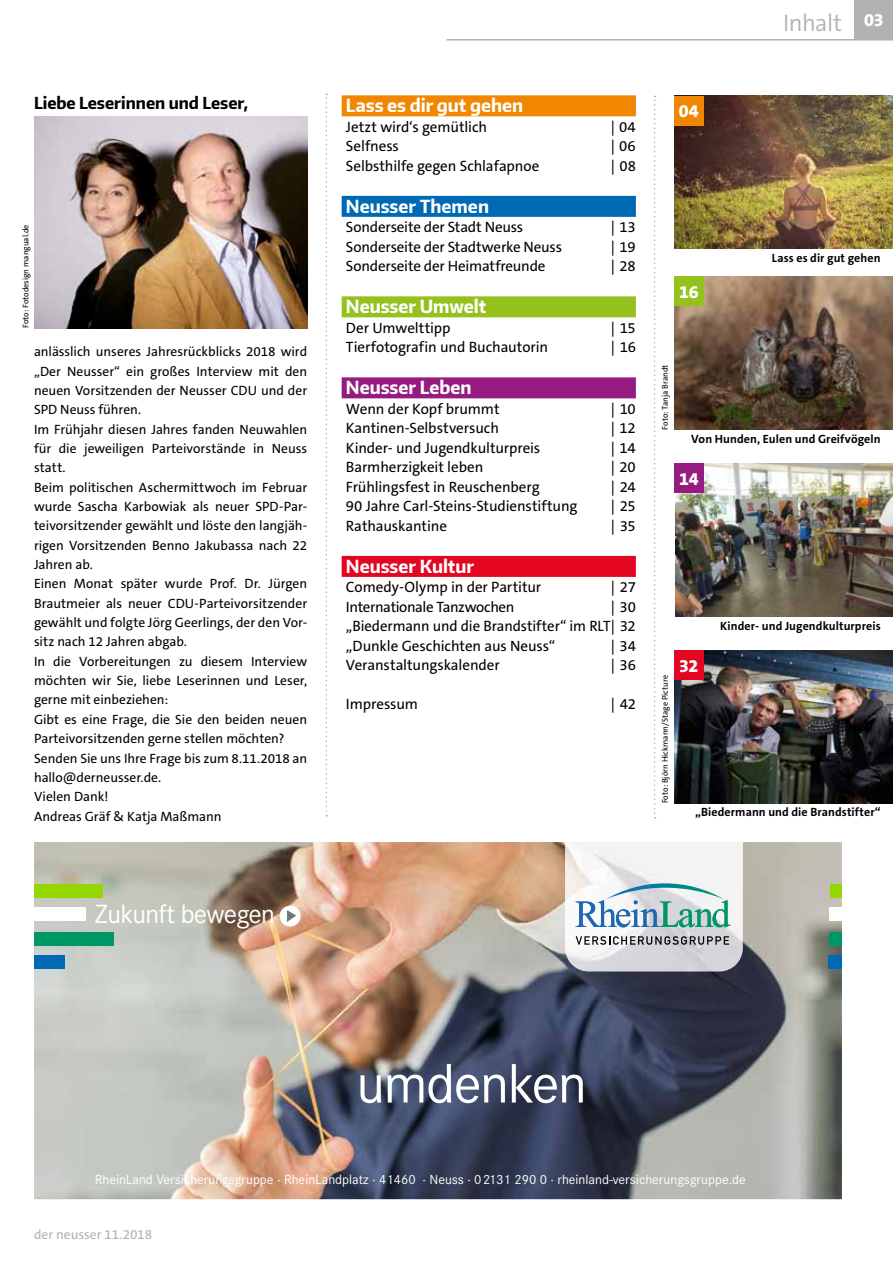
<style>
.page{position:relative;width:893px;height:1263px;background:#fff}
.page>*{position:absolute;margin:0;border:0;box-sizing:border-box;transform-origin:0 0}
.t1{font:57.45px "Corporate S";letter-spacing:-.025em;color:#fff}
.t2{font:27.45px "Corporate S";letter-spacing:-.025em;color:#fff}
.t3{font:300 24px "The Sans C5";letter-spacing:-.03em;color:#b3b2b2}
.t4{font:700 18px "Encode Sans Narrow";color:#fff}
.t5{font:800 18px "The Sans C5";letter-spacing:-.01em;color:#fff}
.t6{font:700 16.5px "Encode Sans Narrow";color:#000}
.t7{font:15px/19.5px "The Sans C5";letter-spacing:-.01em;color:#000;text-align:justify}
.t8{font:13.8px "Corporate S";color:#fff}
.t9{font:13.5px/19.4px "The Sans C5";color:#000}
.t10{font:13.5px "The Sans C5";letter-spacing:-.005em;color:#b3b2b2}
.t11{font:700 12px "The Sans C5";letter-spacing:.01em;color:#000}
.t12{font:8.25px "The Sans C5";color:#000}
</style>
<div class="page">
<hr style="left:446px;top:39px;width:447px;height:2px;background:#b3b2b2">
<div style="left:855px;top:0;width:38px;height:40px;background:#b3b2b2"></div>
<img style="left:674px;top:276px;width:219px;height:153px">
<img style="left:674px;top:650px;width:219px;height:153px">
<svg style="left:654px;top:96px;width:2px;height:723px"></svg>
<img style="left:674px;top:96px;width:219px;height:153px">
<div style="left:674px;top:96px;width:30px;height:29px;background:#f18700"></div>
<div style="left:674px;top:276px;width:30px;height:30px;background:#95c11f"></div>
<div style="left:674px;top:650px;width:30px;height:30px;background:#e40521"></div>
<svg style="left:326px;top:94px;width:1px;height:722px"></svg>
<div style="left:342px;top:95px;width:294px;height:21px;background:#f18700"></div>
<div style="left:342px;top:196px;width:294px;height:21px;background:#0069b4"></div>
<div style="left:342px;top:296px;width:294px;height:21px;background:#95c11f"></div>
<div style="left:342px;top:377px;width:294px;height:21px;background:#951b81"></div>
<div style="left:342px;top:556px;width:294px;height:21px;background:#e40521"></div>
<img style="left:34px;top:116px;width:273px;height:212px">
<img style="left:675px;top:463px;width:218px;height:154px">
<div style="left:674px;top:463px;width:30px;height:30px;background:#951b81"></div>
<img style="left:34px;top:842px;width:808px;height:357px">
<div style="left:280px;top:906px;width:21px;height:20px;background:#fff;border-radius:50%"></div>
<svg style="left:287px;top:910px;width:9px;height:12px"></svg>
<img style="left:565px;top:842px;width:178px;height:129px">
<div style="left:34px;top:884px;width:68px;height:13px;background:#95d600"></div>
<div style="left:34px;top:932px;width:80px;height:13px;background:#009768"></div>
<div style="left:34px;top:907px;width:52px;height:14px;background:#fff"></div>
<div style="left:34px;top:955px;width:30px;height:14px;background:#0069b4"></div>
<div style="left:830px;top:884px;width:12px;height:13px;background:#95d600"></div>
<div style="left:829px;top:932px;width:13px;height:13px;background:#009768"></div>
<div style="left:830px;top:907px;width:12px;height:14px;background:#fff"></div>
<div style="left:828px;top:955px;width:14px;height:14px;background:#0069b4"></div>
<svg style="left:576px;top:936px;width:153px;height:9px"></svg>
<svg style="left:576px;top:883px;width:154px;height:44px"></svg>
<p class="t6" style="left:34px;top:92px;width:216px">Liebe Leserinnen und Leser,</p>
<p class="t12" style="left:21px;top:328px;width:105px;rotate:-90deg">Foto: Fotodesign mangual.de</p>
<p class="t9" style="left:34px;top:342px;width:275px">anlässlich unseres Jahresrückblicks 2018 wird „Der Neusser“ ein großes Interview mit den neuen Vorsitzenden der Neusser CDU und der SPD Neuss führen.<br>Im Frühjahr diesen Jahres fanden Neuwahlen für die jeweiligen Parteivorstände in Neuss statt.<br>Beim politischen Aschermittwoch im Februar wurde Sascha Karbowiak als neuer SPD-Par&shy;teivorsitzender gewählt und löste den langjäh&shy;rigen Vorsitzenden Benno Jakubassa nach 22<br>Jahren ab.<br>Einen Monat später wurde Prof. Dr. Jürgen Brautmeier als neuer CDU-Parteivorsitzender gewählt und folgte Jörg Geerlings, der den Vor&shy;sitz nach 12 Jahren abgab.<br>In die Vorbereitungen zu diesem Interview möchten wir Sie, liebe Leserinnen und Leser, gerne mit einbeziehen:<br>Gibt es eine Frage, die Sie den beiden neuen Parteivorsitzenden gerne stellen möchten?<br>Senden Sie uns Ihre Frage bis zum 8.11.2018 an hallo@derneusser.de.<br>Vielen Dank!<br>Andreas Gräf &amp; Katja Maßmann</p>
<h2 class="t2" style="left:95px;top:898px;width:182px">Zukunft bewegen</h2>
<h3 class="t3" style="left:783px;top:8px;width:60px">Inhalt</h3>
<h3 class="t5" style="left:864px;top:8px;width:21px">03</h3>
<h3 class="t4" style="left:346px;top:94px;width:179px">Lass es dir gut gehen</h3>
<p class="t7" style="left:346px;top:117px;width:143px">Jetzt wird‘s gemütlich</p>
<p class="t7" style="left:611px;top:117px;width:27px">| 04</p>
<p class="t7" style="left:346px;top:136px;width:55px">Selfness</p>
<p class="t7" style="left:611px;top:136px;width:27px">| 06</p>
<p class="t7" style="left:346px;top:156px;width:195px">Selbsthilfe gegen Schlafapnoe</p>
<p class="t7" style="left:611px;top:156px;width:27px">| 08</p>
<h3 class="t4" style="left:346px;top:194px;width:145px">Neusser Themen</h3>
<p class="t7" style="left:346px;top:217px;width:179px">Sonderseite der Stadt Neuss</p>
<p class="t7" style="left:611px;top:217px;width:27px">| 13</p>
<p class="t7" style="left:346px;top:237px;width:218px">Sonderseite der Stadtwerke Neuss</p>
<p class="t7" style="left:611px;top:237px;width:27px">| 19</p>
<p class="t7" style="left:346px;top:256px;width:201px">Sonderseite der Heimatfreunde</p>
<p class="t7" style="left:611px;top:256px;width:27px">| 28</p>
<h3 class="t4" style="left:346px;top:295px;width:142px">Neusser Umwelt</h3>
<p class="t7" style="left:346px;top:318px;width:106px">Der Umwelttipp</p>
<p class="t7" style="left:611px;top:318px;width:27px">| 15</p>
<p class="t7" style="left:346px;top:337px;width:204px">Tierfotografin und Buchautorin</p>
<p class="t7" style="left:611px;top:337px;width:27px">| 16</p>
<h3 class="t4" style="left:346px;top:376px;width:127px">Neusser Leben</h3>
<p class="t7" style="left:346px;top:399px;width:155px">Wenn der Kopf brummt</p>
<p class="t7" style="left:611px;top:399px;width:27px">| 10</p>
<p class="t7" style="left:346px;top:418px;width:155px">Kantinen-Selbstversuch</p>
<p class="t7" style="left:611px;top:418px;width:27px">| 12</p>
<p class="t7" style="left:346px;top:438px;width:196px">Kinder- und Jugendkulturpreis</p>
<p class="t7" style="left:611px;top:438px;width:27px">| 14</p>
<p class="t7" style="left:346px;top:457px;width:139px">Barmherzigkeit leben</p>
<p class="t7" style="left:611px;top:457px;width:27px">| 20</p>
<p class="t7" style="left:346px;top:477px;width:195px">Frühlingsfest in Reuschenberg</p>
<p class="t7" style="left:611px;top:477px;width:27px">| 24</p>
<p class="t7" style="left:346px;top:496px;width:233px">90 Jahre Carl-Steins-Studienstiftung</p>
<p class="t7" style="left:611px;top:496px;width:27px">| 25</p>
<p class="t7" style="left:346px;top:516px;width:103px">Rathauskantine</p>
<p class="t7" style="left:611px;top:516px;width:27px">| 35</p>
<h3 class="t4" style="left:346px;top:554px;width:130px">Neusser Kultur</h3>
<p class="t7" style="left:346px;top:577px;width:197px">Comedy-Olymp in der Partitur</p>
<p class="t7" style="left:611px;top:577px;width:27px">| 27</p>
<p class="t7" style="left:346px;top:597px;width:170px">Internationale Tanzwochen</p>
<p class="t7" style="left:346px;top:597px;width:291px;text-indent:265px">| 30 „Biedermann und die Brandstifter“ im RLT| 32 „Dunkle Geschichten aus Neuss“</p>
<p class="t7" style="left:611px;top:636px;width:27px">| 34</p>
<p class="t7" style="left:346px;top:655px;width:155px">Veranstaltungskalender</p>
<p class="t7" style="left:611px;top:655px;width:27px">| 36</p>
<p class="t7" style="left:346px;top:694px;width:74px">Impressum</p>
<p class="t7" style="left:611px;top:694px;width:27px">| 42</p>
<h3 class="t5" style="left:679px;top:100px;width:21px">04</h3>
<h3 class="t5" style="left:679px;top:280px;width:21px">16</h3>
<p class="t11" style="left:772px;top:250px;width:110px">Lass es dir gut gehen</p>
<p class="t12" style="left:660px;top:429px;width:66px;rotate:-90deg">Foto: Tanja Brandt</p>
<p class="t11" style="left:691px;top:431px;width:191px">Von Hunden, Eulen und Greifvögeln</p>
<h3 class="t5" style="left:679px;top:467px;width:21px">14</h3>
<p class="t11" style="left:720px;top:618px;width:162px">Kinder- und Jugendkulturpreis</p>
<p class="t12" style="left:660px;top:803px;width:129px;rotate:-90deg">Foto: Björn Hickmann/Stage Picture</p>
<h3 class="t5" style="left:679px;top:654px;width:21px">32</h3>
<p class="t11" style="left:695px;top:805px;width:187px">„Biedermann und die Brandstifter“</p>
<h1 class="t1" style="left:356px;top:1051px;width:232px">umdenken</h1>
<p class="t8" style="left:95px;top:1171px;width:653px">RheinLand Versicherungsgruppe · RheinLandplatz · 41460 · Neuss · 02131 290 0 · rheinland-versicherungsgruppe.de</p>
<p class="t10" style="left:34px;top:1226px;width:120px">der neusser 11.2018</p>
</div>
